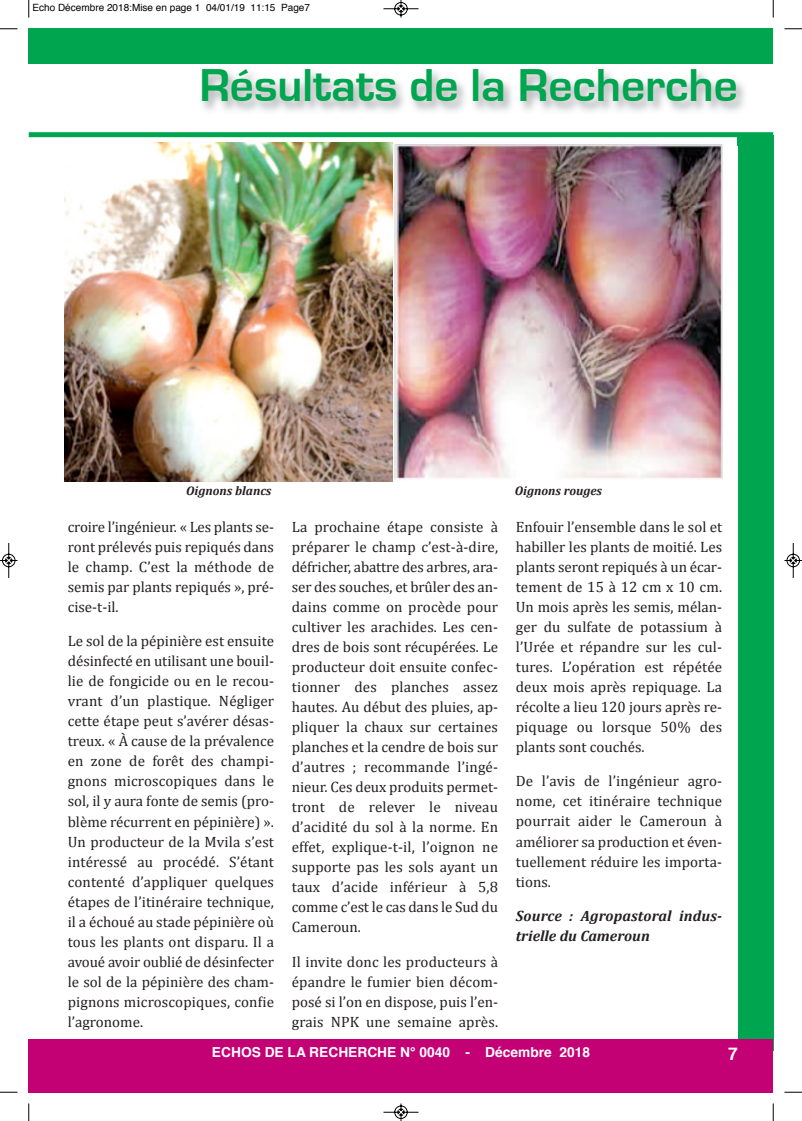
<style>
.page{position:relative;width:802px;height:1121px;background:#fff}
.page>*{position:absolute;margin:0;border:0;box-sizing:border-box;transform-origin:0 0}
.t1{font:700 47.5px "Eurostile";color:#00a54f}
.t2{font:700 17.5px "Helvetica";color:#fff}
.t3{font:15px/20px "Cambria";color:#231f20;text-align:justify}
.t4{font:italic 700 15px/20px "Cambria";color:#231f20}
.t5{font:700 13.75px "Helvetica";color:#fff}
.t6{font:italic 700 12.5px "Cambria";color:#231f20}
.t7{font:10px "Helvetica";color:#000}
</style>
<div class="page">
<div style="left:737px;top:135px;width:36px;height:915px;background:#00a54f"></div>
<div style="left:29px;top:1039px;width:744px;height:53px;background:#c30175"></div>
<img style="left:44px;top:71px;width:701px;height:72px">
<div style="left:29px;top:29px;width:744px;height:35px;background:#00a54f"></div>
<div style="left:29px;top:132px;width:744px;height:5px;background:#00a54f"></div>
<img style="left:64px;top:143px;width:329px;height:339px">
<img style="left:394px;top:143px;width:329px;height:337px">
<svg style="left:28px;top:0;width:2px;height:18px"></svg>
<svg style="left:0;top:28px;width:18px;height:2px"></svg>
<svg style="left:773px;top:0;width:1px;height:18px"></svg>
<svg style="left:784px;top:28px;width:18px;height:2px"></svg>
<svg style="left:28px;top:1103px;width:2px;height:17px"></svg>
<svg style="left:0;top:1091px;width:18px;height:2px"></svg>
<svg style="left:773px;top:1103px;width:1px;height:17px"></svg>
<svg style="left:784px;top:1091px;width:18px;height:2px"></svg>
<svg style="left:383px;top:0;width:36px;height:18px"></svg>
<svg style="left:383px;top:1103px;width:36px;height:17px"></svg>
<svg style="left:0;top:543px;width:18px;height:35px"></svg>
<svg style="left:784px;top:543px;width:18px;height:35px"></svg>
<p class="t7" style="left:32px;top:4px;width:279px">Echo Décembre 2018:Mise en page 1 04/01/19 11:15 Page7</p>
<h1 class="t1" style="left:199px;top:63px;width:540px">Résultats de la Recherche</h1>
<p class="t6" style="left:186px;top:483px;width:87px">Oignons blancs</p>
<p class="t6" style="left:515px;top:483px;width:89px">Oignons rouges</p>
<p class="t3" style="left:68px;top:516px;width:208px">croire l’ingénieur. « les plants se&shy;ront prélevés puis repiqués dans le champ. c’est la méthode de semis par plants repiqués », pré&shy;cise-t-il.</p>
<p class="t3" style="left:68px;top:631px;width:208px">le sol de la pépinière est ensuite désinfecté en utilisant une bouil&shy;lie de fongicide ou en le recou&shy;vrant d’un plastique. négliger cette étape peut s’avérer désas&shy;treux. « À cause de la prévalence en zone de forêt des champi&shy;gnons microscopiques dans le sol, il y aura fonte de semis (pro&shy;blème récurrent en pépinière) ». un producteur de la Mvila s’est intéressé au procédé. s’étant contenté d’appliquer quelques étapes de l’itinéraire technique, il a échoué au stade pépinière où tous les plants ont disparu. il a avoué avoir oublié de désinfecter le sol de la pépinière des cham&shy;pignons microscopiques, confie l’agronome.</p>
<p class="t3" style="left:292px;top:516px;width:208px">la prochaine étape consiste à préparer le champ c’est-à-dire, défricher, abattre des arbres, ara&shy;ser des souches, et brûler des an&shy;dains comme on procède pour cultiver les arachides. les cen&shy;dres de bois sont récupérées. le producteur doit ensuite confec&shy;tionner des planches assez hautes. au début des pluies, ap&shy;pliquer la chaux sur certaines planches et la cendre de bois sur d’autres ; recommande l’ingé&shy;nieur. ces deux produits permet&shy;tront de relever le niveau d’acidité du sol à la norme. en effet, explique-t-il, l’oignon ne supporte pas les sols ayant un taux d’acide inférieur à 5,8 comme c’est le cas dans le sud du cameroun.</p>
<p class="t3" style="left:292px;top:951px;width:208px">il invite donc les producteurs à épandre le fumier bien décom&shy;posé si l’on en dispose, puis l’en&shy;grais nPK une semaine après.</p>
<p class="t3" style="left:516px;top:516px;width:208px">enfouir l’ensemble dans le sol et habiller les plants de moitié. les plants seront repiqués à un écar&shy;tement de 15 à 12 cm x 10 cm. un mois après les semis, mélan&shy;ger du sulfate de potassium à l’urée et répandre sur les cul&shy;tures. l’opération est répétée deux mois après repiquage. la récolte a lieu 120 jours après re&shy;piquage ou lorsque 50% des plants sont couchés.</p>
<p class="t3" style="left:516px;top:771px;width:208px">De l’avis de l’ingénieur agro&shy;nome, cet itinéraire technique pourrait aider le cameroun à améliorer sa production et éven&shy;tuellement réduire les importa&shy;tions.</p>
<p class="t4" style="left:516px;top:905px;width:208px">Source : Agropastoral indus&shy;trielle du Cameroun</p>
<p class="t5" style="left:212px;top:1046px;width:379px">ECHOS DE LA RECHERCHE N° 0040 - Décembre 2018</p>
<p class="t2" style="left:728px;top:1046px;width:11px">7</p>
</div>
